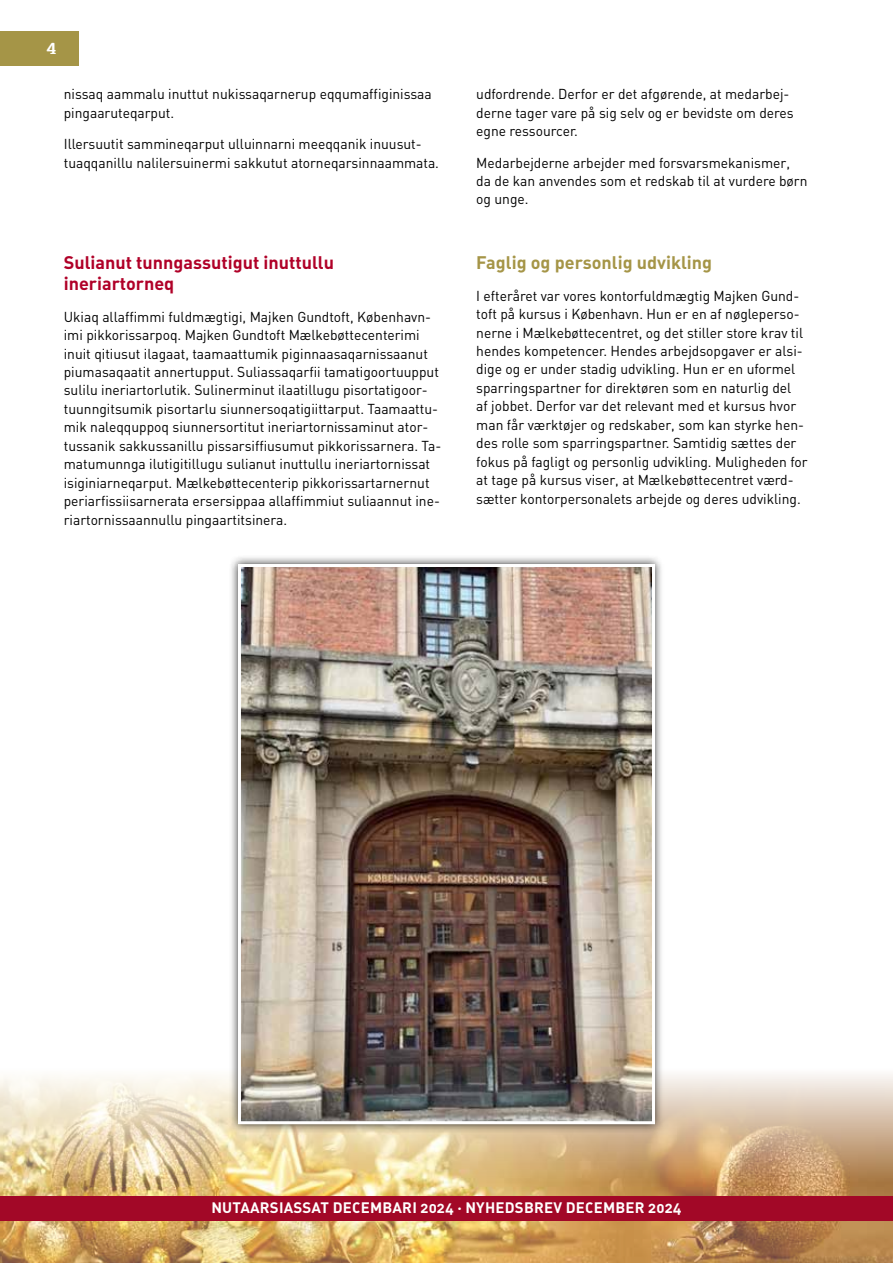
<style>
.page{position:relative;width:893px;height:1263px;background:#fff}
.page>*{position:absolute;margin:0;border:0;box-sizing:border-box;transform-origin:0 0}
.t1{font:18px/21px "DIN Bold Alternate";color:#b00028}
.t2{font:18px "DIN Bold Alternate";color:#a59547}
.t3{font:700 16.5px "Kefa";color:#fff}
.t4{font:15px "DIN Bold Alternate";letter-spacing:.015em;color:#fff}
.t5{font:14.25px/18.5px "DIN";color:#000}
</style>
<div class="page">
<img style="left:0;top:1074px;width:893px;height:189px">
<div style="left:0;top:32px;width:79px;height:34px;background:#a59547"></div>
<div style="left:0;top:1196px;width:893px;height:24px;background:#a20827"></div>
<div style="left:229px;top:555px;width:435px;height:578px;background:#000;opacity:.75"></div>
<img style="left:242px;top:568px;width:409px;height:552px">
<div style="left:238px;top:564px;width:417px;height:560px;border:3px solid #fff"></div>
<p class="t3" style="left:46px;top:37px;width:12px">4</p>
<p class="t5" style="left:64px;top:85px;width:369px">nissaq aammalu inuttut nukissaqarnerup eqqumaffiginissaa pingaaruteqarput.</p>
<p class="t5" style="left:64px;top:134px;width:377px">Illersuutit sammineqarput ulluinnarni meeqqanik inuusut&shy;tuaqqanillu nalilersuinermi sakkutut atorneqarsinnaammata.</p>
<p class="t1" style="left:64px;top:252px;width:272px">Sulianut tunngassutigut inuttullu ineriartorneq</p>
<p class="t5" style="left:64px;top:307px;width:379px">Ukiaq allaffimmi fuldmægtigi, Majken Gundtoft, København&shy;imi pikkorissarpoq. Majken Gundtoft Mælkebøttecenterimi inuit qitiusut ilagaat, taamaattumik piginnaasaqarnissaanut piumasaqaatit annertupput. Suliassaqarfii tamatigoortuupput sulilu ineriartorlutik. Sulinerminut ilaatillugu pisortatigoor&shy;tuunngitsumik pisortarlu siunnersoqatigiittarput. Taamaattu&shy;mik naleqquppoq siunnersortitut ineriartornissaminut ator&shy;tussanik sakkussanillu pissarsiffiusumut pikkorissarnera. Ta&shy;matumunnga ilutigitillugu sulianut inuttullu ineriartornissat isiginiarneqarput. Mælkebøttecenterip pikkorissartarnernut periarfissiisarnerata ersersippaa allaffimmiut suliaannut ine&shy;riartornissaannullu pingaartitsinera.</p>
<p class="t5" style="left:476px;top:85px;width:319px">udfordrende. Derfor er det afgørende, at medarbej&shy;derne tager vare på sig selv og er bevidste om deres egne ressourcer.</p>
<p class="t5" style="left:476px;top:153px;width:333px">Medarbejderne arbejder med forsvarsmekanismer, da de kan anvendes som et redskab til at vurdere børn og unge.</p>
<p class="t2" style="left:476px;top:251px;width:237px">Faglig og personlig udvikling</p>
<p class="t5" style="left:476px;top:286px;width:333px">I efteråret var vores kontorfuldmægtig Majken Gund&shy;toft på kursus i København. Hun er en af nøgleperso&shy;nerne i Mælkebøttecentret, og det stiller store krav til hendes kompetencer. Hendes arbejdsopgaver er alsi&shy;dige og er under stadig udvikling. Hun er en uformel sparringspartner for direktøren som en naturlig del<br>af jobbet. Derfor var det relevant med et kursus hvor man får værktøjer og redskaber, som kan styrke hen&shy;des rolle som sparringspartner. Samtidig sættes der fokus på fagligt og personlig udvikling. Muligheden for at tage på kursus viser, at Mælkebøttecentret værd&shy;sætter kontorpersonalets arbejde og deres udvikling.</p>
<p class="t4" style="left:211px;top:1198px;width:472px">NUTAARSIASSAT DECEMBARI 2024 · NYHEDSBREV DECEMBER 2024</p>
</div>
